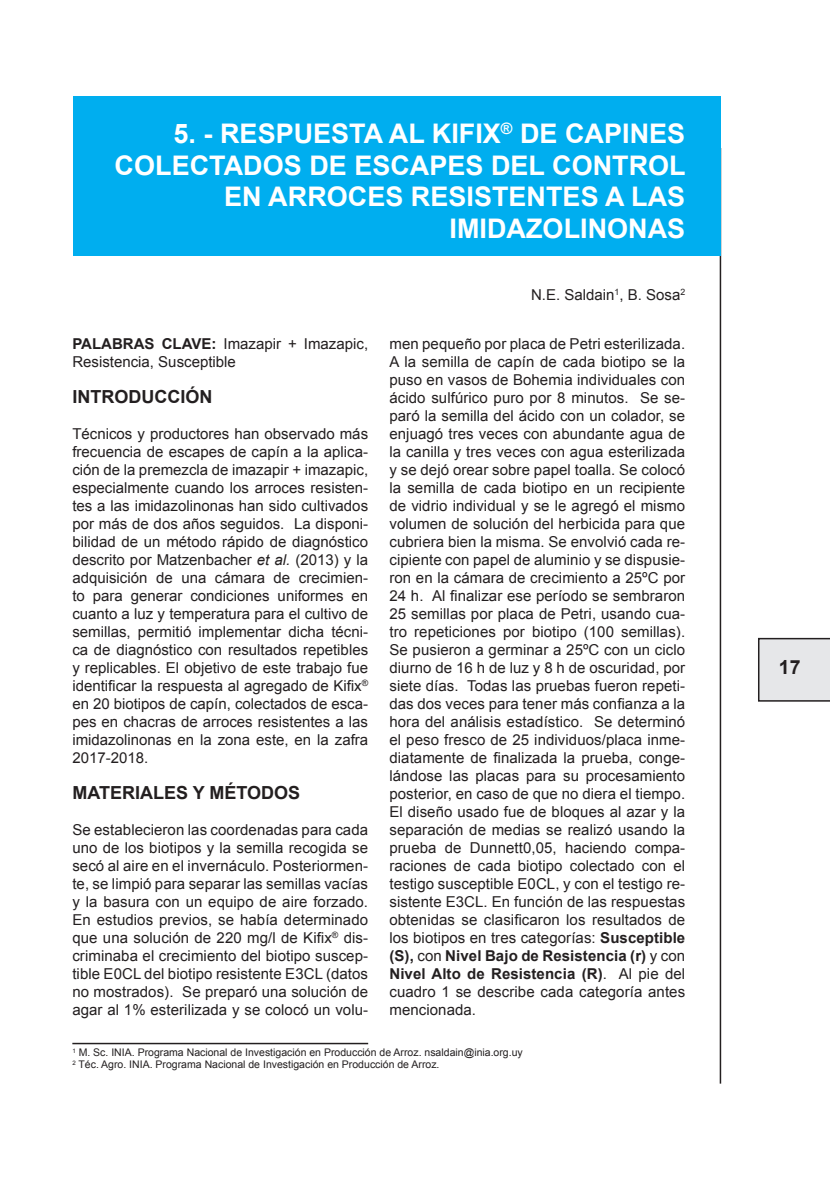
<style>
.page{position:relative;width:830px;height:1191px;background:#fff}
.page>*{position:absolute;margin:0;border:0;box-sizing:border-box;transform-origin:0 0}
.t1{font:700 27px/31.5px "Arial";color:#fff;text-align:right}
.t2{font:700 19.5px "Arial";color:#231f20}
.t3{font:700 18px "Arial";color:#231f20}
.t4{font:15px/18px "Arial";color:#231f20;text-align:justify}
.t5{font:10.5px/12px "Arial";color:#231f20}
.s1{font-weight:700}
.s2{font-style:italic}
</style>
<div class="page">
<svg style="left:758px;top:638px;width:71px;height:63px;background:#dbdbdd"></svg>
<hr style="left:719px;top:97px;width:1px;height:986px;background:#231f20">
<div style="left:73px;top:96px;width:647px;height:160px;background:#00aeef"></div>
<hr style="left:72px;top:1042px;width:296px;height:2px;background:#231f20">
<h1 class="t1" style="left:115px;top:119px;width:572px">5. - RESPUESTA AL KIFIX<sup>®</sup> DE CAPINES<br>COLECTADOS DE ESCAPES DEL CONTROL<br>EN ARROCES RESISTENTES A LAS<br>IMIDAZOLINONAS</h1>
<p class="t4" style="left:72px;top:335px;width:297px"><span class="s1">PALABRAS CLAVE:</span> Imazapir + Imazapic,<br>Resistencia, Susceptible</p>
<p class="t3" style="left:72px;top:385px;width:141px">INTRODUCCIÓN</p>
<p class="t4" style="left:72px;top:425px;width:297px">Técnicos y productores han observado más frecuencia de escapes de capín a la aplica&shy;ción de la premezcla de imazapir + imazapic, especialmente cuando los arroces resisten&shy;tes a las imidazolinonas han sido cultivados por más de dos años seguidos. La disponi&shy;bilidad de un método rápido de diagnóstico descrito por Matzenbacher <span class="s2">et al.</span> (2013) y la adquisición de una cámara de crecimien&shy;to para generar condiciones uniformes en cuanto a luz y temperatura para el cultivo de semillas, permitió implementar dicha técni&shy;ca de diagnóstico con resultados repetibles y replicables. El objetivo de este trabajo fue identificar la respuesta al agregado de Kifix<sup>® </sup>en 20 biotipos de capín, colectados de esca&shy;pes en chacras de arroces resistentes a las imidazolinonas en la zona este, en la zafra 2017-2018.</p>
<p class="t3" style="left:72px;top:781px;width:229px">MATERIALES Y MÉTODOS</p>
<p class="t4" style="left:72px;top:821px;width:297px">Se establecieron las coordenadas para cada uno de los biotipos y la semilla recogida se secó al aire en el invernáculo. Posteriormen&shy;te, se limpió para separar las semillas vacías y la basura con un equipo de aire forzado.<br>En estudios previos, se había determinado que una solución de 220 mg/l de Kifix<sup>®</sup> dis&shy;criminaba el crecimiento del biotipo suscep&shy;tible E0CL del biotipo resistente E3CL (datos no mostrados). Se preparó una solución de agar al 1% esterilizada y se colocó un volu-</p>
<p class="t4" style="left:531px;top:286px;width:155px">N.E. Saldain<sup>1</sup>, B. Sosa<sup>2</sup></p>
<p class="t4" style="left:389px;top:335px;width:297px">men pequeño por placa de Petri esterilizada.<br>A la semilla de capín de cada biotipo se la puso en vasos de Bohemia individuales con ácido sulfúrico puro por 8 minutos. Se se&shy;paró la semilla del ácido con un colador, se enjuagó tres veces con abundante agua de la canilla y tres veces con agua esterilizada y se dejó orear sobre papel toalla. Se colocó la semilla de cada biotipo en un recipiente de vidrio individual y se le agregó el mismo volumen de solución del herbicida para que cubriera bien la misma. Se envolvió cada re&shy;cipiente con papel de aluminio y se dispusie&shy;ron en la cámara de crecimiento a 25ºC por 24 h. Al finalizar ese período se sembraron 25 semillas por placa de Petri, usando cua&shy;tro repeticiones por biotipo (100 semillas).<br>Se pusieron a germinar a 25ºC con un ciclo diurno de 16 h de luz y 8 h de oscuridad, por siete días. Todas las pruebas fueron repeti&shy;das dos veces para tener más confianza a la hora del análisis estadístico. Se determinó el peso fresco de 25 individuos/placa inme&shy;diatamente de finalizada la prueba, conge&shy;lándose las placas para su procesamiento posterior, en caso de que no diera el tiempo.<br>El diseño usado fue de bloques al azar y la separación de medias se realizó usando la prueba de Dunnett0,05, haciendo compa&shy;raciones de cada biotipo colectado con el testigo susceptible E0CL, y con el testigo re&shy;sistente E3CL. En función de las respuestas obtenidas se clasificaron los resultados de los biotipos en tres categorías: <span class="s1">Susceptible (S),</span> con <span class="s1">Nivel Bajo de Resistencia (r)</span> y con <span class="s1">Nivel Alto de Resistencia (R)</span>. Al pie del cuadro 1 se describe cada categoría antes mencionada.</p>
<p class="t5" style="left:72px;top:1046px;width:452px"><sup>1</sup> M. Sc. INIA. Programa Nacional de Investigación en Producción de Arroz. nsaldain@inia.org.uy<br><sup>2</sup> Téc. Agro. INIA. Programa Nacional de Investigación en Producción de Arroz.</p>
<h2 class="t2" style="left:778px;top:654px;width:23px">17</h2>
</div>
